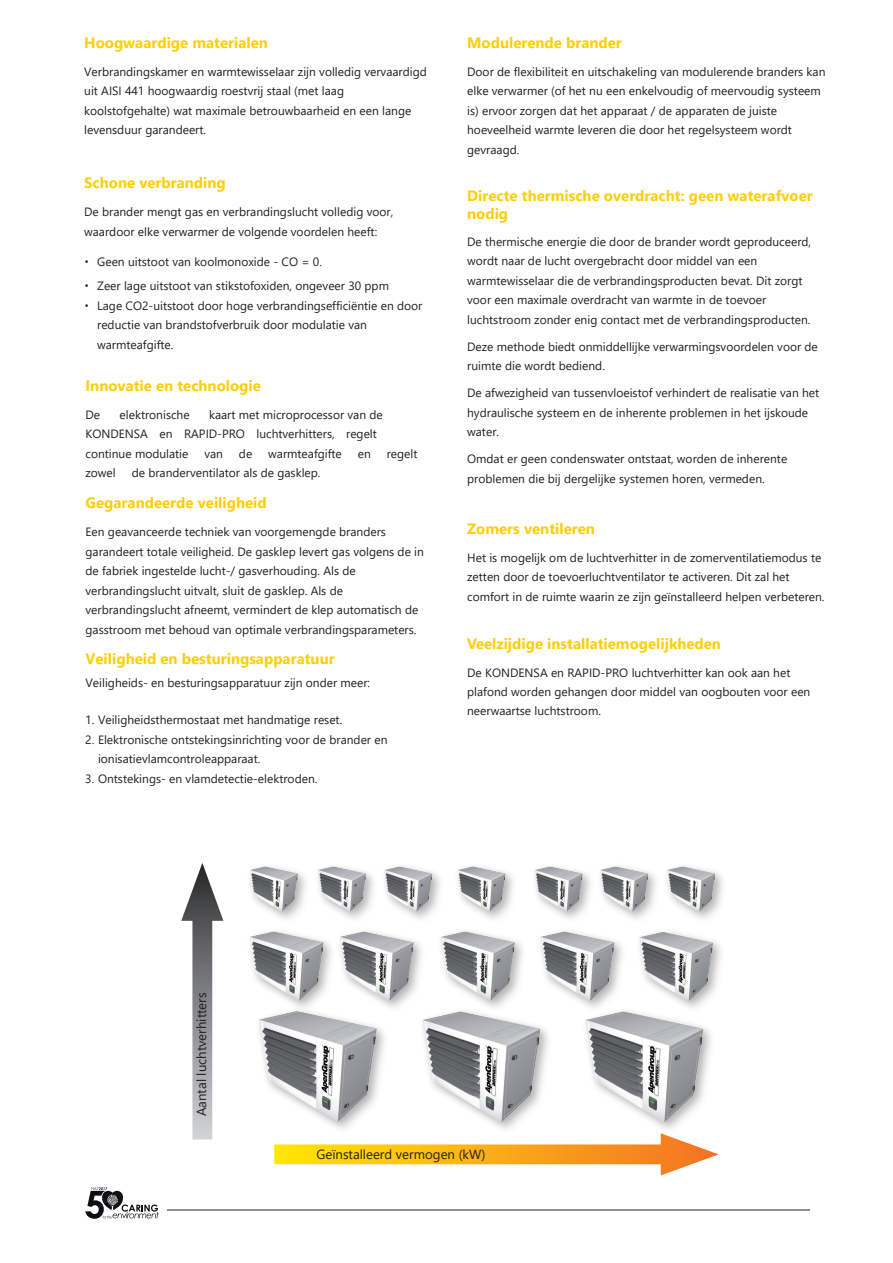
<style>
.page{position:relative;width:893px;height:1263px;background:#fff}
.page>*{position:absolute;margin:0;border:0;box-sizing:border-box;transform-origin:0 0}
.testo_base{font:700 15px/18px "Segoe UI";color:#fece08}
.tab_index_col2{font:13.2px "Segoe UI";color:#231f20}
.testo_base-2{font:13.2px "Segoe UI";color:#231f20}
.testo_base-3{font:12px/19.5px "Segoe UI";color:#231f20}
.s1{font-family:"Interstate";font-weight:300}
</style>
<div class="page">
<hr style="left:167px;top:1210px;width:643px;height:1px;background:#231f20">
<svg style="left:85px;top:1187px;width:74px;height:32px"></svg>
<div style="left:274px;top:1144px;width:410px;height:20px;background:linear-gradient(to right,#ffe700,#f47a27)"></div>
<svg style="left:661px;top:1136px;width:58px;height:39px"></svg>
<svg style="left:192px;top:921px;width:20px;height:218px;background:#949598"></svg>
<svg style="left:181px;top:863px;width:42px;height:58px"></svg>
<div style="left:245px;top:862px;width:480px;height:270px;background:#231f20;opacity:.25"></div>
<img style="left:245px;top:862px;width:480px;height:259px">
<p class="testo_base" style="left:84px;top:32px;width:185px">Hoogwaardige materialen</p>
<p class="testo_base-3" style="left:84px;top:61px;width:344px">Verbrandingskamer en warmtewisselaar zijn volledig vervaardigd uit AISI 441 hoogwaardig roestvrij staal (met laag koolstofgehalte) wat maximale betrouwbaarheid en een lange levensduur garandeert.</p>
<p class="testo_base" style="left:84px;top:173px;width:143px">Schone verbranding</p>
<p class="testo_base-3" style="left:84px;top:201px;width:311px">De brander mengt gas en verbrandingslucht volledig voor, waardoor elke verwarmer de volgende voordelen heeft:</p>
<p class="testo_base-3" style="left:84px;top:251px;width:239px"><span class="s1">•</span> Geen uitstoot van koolmonoxide - CO = 0.</p>
<p class="testo_base-3" style="left:84px;top:275px;width:306px"><span class="s1">•</span> Zeer lage uitstoot van stikstofoxiden, ongeveer 30 ppm</p>
<p class="testo_base-3" style="left:97px;top:295px;width:327px;text-indent:-13px"><span class="s1">•</span> Lage CO2-uitstoot door hoge verbrandingsefficiëntie en door reductie van brandstofverbruik door modulatie van warmteafgifte.</p>
<p class="testo_base" style="left:86px;top:375px;width:177px">Innovatie en technologie</p>
<p class="testo_base-3" style="left:86px;top:403px;width:16px">De</p>
<p class="testo_base-3" style="left:120px;top:403px;width:72px">elektronische</p>
<p class="testo_base-3" style="left:86px;top:403px;width:299px;text-indent:124px">kaart met microprocessor van de<br>KONDENSA en RAPID-PRO luchtverhitters, regelt continue modulatie</p>
<p class="testo_base-3" style="left:204px;top:442px;width:20px">van</p>
<p class="testo_base-3" style="left:239px;top:442px;width:15px">de</p>
<p class="testo_base-3" style="left:268px;top:442px;width:75px">warmteafgifte</p>
<p class="testo_base-3" style="left:358px;top:442px;width:15px">en</p>
<p class="testo_base-3" style="left:387px;top:442px;width:32px">regelt</p>
<p class="testo_base-3" style="left:86px;top:462px;width:32px">zowel</p>
<p class="testo_base-3" style="left:132px;top:462px;width:190px">de branderventilator als de gasklep.</p>
<p class="testo_base" style="left:86px;top:492px;width:183px">Gegarandeerde veiligheid</p>
<p class="testo_base-3" style="left:86px;top:521px;width:340px">Een geavanceerde techniek van voorgemengde branders garandeert totale veiligheid. De gasklep levert gas volgens de in de fabriek ingestelde lucht-/ gasverhouding. Als de verbrandingslucht uitvalt, sluit de gasklep. Als de verbrandingslucht afneemt, vermindert de klep automatisch de gasstroom met behoud van optimale verbrandingsparameters.</p>
<p class="testo_base" style="left:86px;top:649px;width:251px">Veiligheid en besturingsapparatuur</p>
<p class="testo_base-3" style="left:86px;top:672px;width:286px">Veiligheids- en besturingsapparatuur zijn onder meer:</p>
<p class="testo_base-3" style="left:85px;top:709px;width:259px">1. Veiligheidsthermostaat met handmatige reset.</p>
<p class="testo_base-3" style="left:98px;top:729px;width:291px;text-indent:-13px">2. Elektronische ontstekingsinrichting voor de brander en ionisatievlamcontroleapparaat.</p>
<p class="testo_base-3" style="left:85px;top:767px;width:234px">3. Ontstekings- en vlamdetectie-elektroden.</p>
<p class="testo_base" style="left:467px;top:32px;width:156px">Modulerende brander</p>
<p class="testo_base-3" style="left:467px;top:61px;width:360px">Door de flexibiliteit en uitschakeling van modulerende branders kan elke verwarmer (of het nu een enkelvoudig of meervoudig systeem is) ervoor zorgen dat het apparaat / de apparaten de juiste hoeveelheid warmte leveren die door het regelsysteem wordt gevraagd.</p>
<p class="testo_base" style="left:467px;top:186px;width:347px">Directe thermische overdracht: geen waterafvoer nodig</p>
<p class="testo_base-3" style="left:467px;top:231px;width:345px">De thermische energie die door de brander wordt geproduceerd, wordt naar de lucht overgebracht door middel van een warmtewisselaar die de verbrandingsproducten bevat. Dit zorgt voor een maximale overdracht van warmte in de toevoer luchtstroom zonder enig contact met de verbrandingsproducten.</p>
<p class="testo_base-3" style="left:467px;top:336px;width:352px">Deze methode biedt onmiddellijke verwarmingsvoordelen voor de ruimte die wordt bediend.</p>
<p class="testo_base-3" style="left:467px;top:382px;width:354px">De afwezigheid van tussenvloeistof verhindert de realisatie van het hydraulische systeem en de inherente problemen in het ijskoude water.</p>
<p class="testo_base-3" style="left:467px;top:448px;width:322px">Omdat er geen condenswater ontstaat, worden de inherente problemen die bij dergelijke systemen horen, vermeden.</p>
<p class="testo_base" style="left:467px;top:518px;width:129px">Zomers ventileren</p>
<p class="testo_base-3" style="left:467px;top:547px;width:359px">Het is mogelijk om de luchtverhitter in de zomerventilatiemodus te zetten door de toevoerluchtventilator te activeren. Dit zal het comfort in de ruimte waarin ze zijn geïnstalleerd helpen verbeteren.</p>
<p class="testo_base" style="left:467px;top:633px;width:255px">Veelzijdige installatiemogelijkheden</p>
<p class="testo_base-3" style="left:467px;top:661px;width:345px">De KONDENSA en RAPID-PRO luchtverhitter kan ook aan het plafond worden gehangen door middel van oogbouten voor een neerwaartse luchtstroom.</p>
<p class="testo_base-2" style="left:189px;top:1116px;width:125px;rotate:-90deg">Aantal luchtverhitters</p>
<p class="tab_index_col2" style="left:316px;top:1142px;width:171px">Geïnstalleerd vermogen (kW)</p>
</div>
